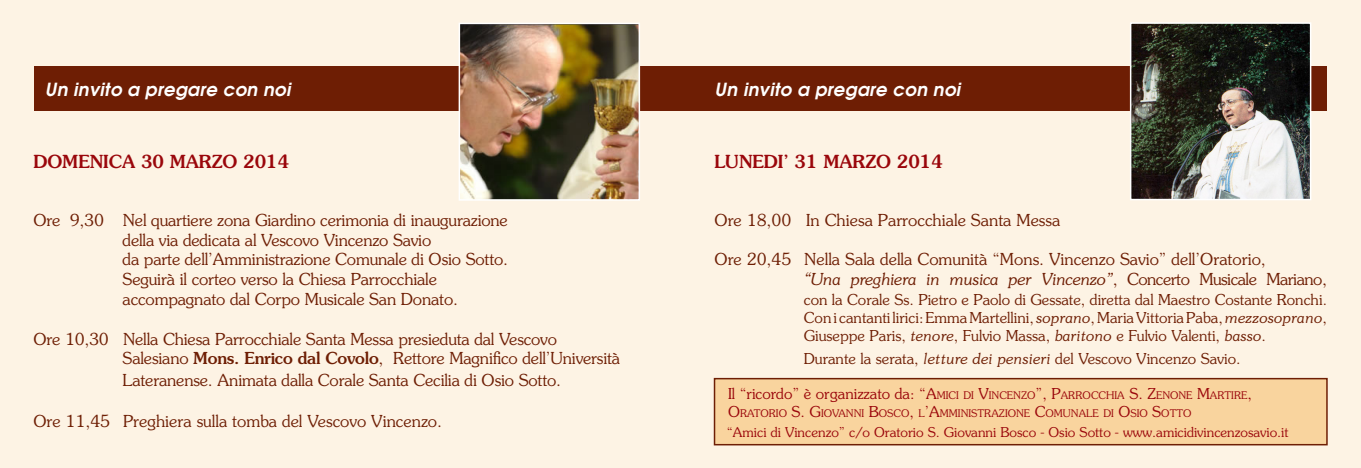
<style>
.page{position:relative;width:1361px;height:468px;background:#fdf3e4}
.page>*{position:absolute;margin:0;border:0;box-sizing:border-box;transform-origin:0 0}
.t1{font:italic 600 18px "Avant Garde";letter-spacing:.02em;color:#fff}
.t2{font:500 18px "Souvenir";color:#9a060b}
.t3{font:300 16.5px "Souvenir";letter-spacing:-.01em;color:#6e1e04}
.t4{font:italic 300 16.5px "Souvenir";letter-spacing:-.03em;color:#6e1e04}
.t5{font:300 15px/18px "Souvenir";color:#6e1e04}
.t6{font:300 13.5px "Souvenir";color:#9a060b}
.t7{font:300 10.5px "Souvenir";color:#9a060b}
.s1{font-weight:500}
.s2{font-style:normal}
.s3{font-style:italic}
.s4{font-size:15px}
</style>
<div class="page">
<div style="left:34px;top:66px;width:1293px;height:45px;background:#6e1e04"></div>
<img style="left:462px;top:26px;width:175px;height:172px">
<div style="left:459px;top:23px;width:181px;height:178px;border:2px solid #fff"></div>
<img style="left:1133px;top:25px;width:175px;height:172px">
<div style="left:1130px;top:22px;width:181px;height:178px;border:2px solid #fff"></div>
<div style="left:714px;top:378px;width:613px;height:67px;background:#f9d49e;border:2px solid #6e1e04"></div>
<p class="t1" style="left:45px;top:77px;width:247px">Un invito a pregare con noi</p>
<p class="t1" style="left:714px;top:77px;width:247px">Un invito a pregare con noi</p>
<p class="t2" style="left:33px;top:150px;width:257px">DOMENICA 30 MARZO 2014</p>
<p class="t3" style="left:33px;top:210px;width:476px">Ore 9,30 Nel quartiere zona Giardino cerimonia di inaugurazione</p>
<p class="t3" style="left:123px;top:230px;width:310px">della via dedicata al Vescovo Vincenzo Savio</p>
<p class="t3" style="left:123px;top:249px;width:387px">da parte dell’Amministrazione Comunale di Osio Sotto.</p>
<p class="t3" style="left:123px;top:269px;width:316px">Seguirà il corteo verso la Chiesa Parrocchiale</p>
<p class="t3" style="left:123px;top:289px;width:337px">accompagnato dal Corpo Musicale San Donato.</p>
<p class="t3" style="left:33px;top:329px;width:525px">Ore 10,30 Nella Chiesa Parrocchiale Santa Messa presieduta dal Vescovo</p>
<p class="t3" style="left:123px;top:348px;width:499px">Salesiano <span class="s1">Mons. Enrico dal Covolo</span>, Rettore Magnifico dell’Università</p>
<p class="t3" style="left:123px;top:370px;width:440px">Lateranense. Animata dalla Corale Santa Cecilia di Osio Sotto.</p>
<p class="t3" style="left:33px;top:411px;width:410px">Ore 11,45 Preghiera sulla tomba del Vescovo Vincenzo.</p>
<p class="t2" style="left:714px;top:150px;width:230px">LUNEDI’ 31 MARZO 2014</p>
<p class="t3" style="left:714px;top:210px;width:347px">Ore 18,00 In Chiesa Parrocchiale Santa Messa</p>
<p class="t3" style="left:714px;top:249px;width:553px">Ore 20,45 Nella Sala della Comunità “Mons. Vincenzo Savio” dell’Oratorio,</p>
<p class="t4" style="left:804px;top:269px;width:525px">“Una preghiera in musica per Vincenzo”<span class="s2">, Concerto Musicale Mariano,</span></p>
<p class="t5" style="left:804px;top:290px;width:524px">con la Corale Ss. Pietro e Paolo di Gessate, diretta dal Maestro Costante Ronchi.</p>
<p class="t5" style="left:804px;top:308px;width:524px">Con i cantanti lirici: Emma Martellini, <span class="s3">soprano</span>, Maria Vittoria Paba, <span class="s3">mezzosoprano</span>,<br>Giuseppe Paris, <span class="s3">tenore</span>, Fulvio Massa, <span class="s3">baritono</span> e Fulvio Valenti, <span class="s3">basso</span>.</p>
<p class="t5" style="left:804px;top:350px;width:438px">Durante la serata, <span class="s3">letture dei pensieri</span> del Vescovo Vincenzo Savio.</p>
<p class="t7" style="left:728px;top:388px;width:525px"><span class="s4">Il “ricordo” è organizzato da</span><span class="s4">: “A</span>MICI DI <span class="s4">V</span>INCENZO <span class="s4">”, P</span>ARROCCHIA <span class="s4">S. Z</span>ENONE <span class="s4">M</span>ARTIRE<span class="s4">,</span></p>
<p class="t7" style="left:728px;top:406px;width:464px"><span class="s4">O</span>RATORIO <span class="s4">S. G</span>IOVANNI <span class="s4">B</span>OSCO<span class="s4">,</span> L<span class="s4">’A</span>MMINISTRAZIONE <span class="s4">C</span>OMUNALE DI <span class="s4">O</span>SIO <span class="s4">S</span>OTTO</p>
<p class="t6" style="left:726px;top:423px;width:563px">“Amici di Vincenzo” c/o Oratorio S. Giovanni Bosco - Osio Sotto - www.amicidivincenzosavio.it</p>
</div>
